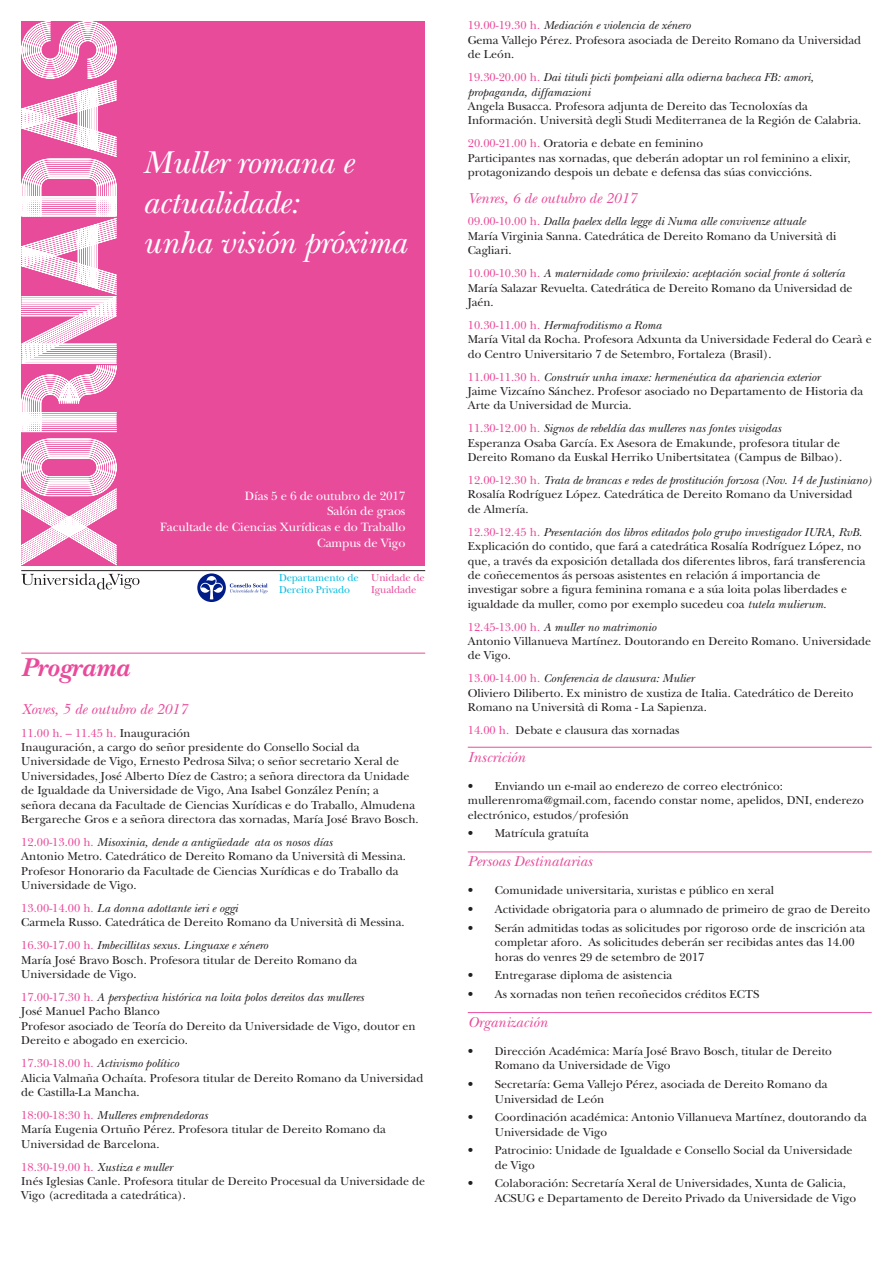
<style>
.page{position:relative;width:893px;height:1263px;background:#fff}
.page>*{position:absolute;margin:0;border:0;box-sizing:border-box;transform-origin:0 0}
.t1{font:italic 33px/39.6px "New Baskerville Std";letter-spacing:-.01em;color:#fff}
.texto{font:italic 700 27px "New Baskerville Std";color:#e94b9b}
.texto-2{font:italic 15px "New Baskerville Std";color:#e94b9b}
.t2{font:12.6px "New Baskerville Std";letter-spacing:-.01em;color:#fff}
.texto-3{font:12px/14.4px "New Baskerville Std";color:#231f20}
.texto-4{font:italic 12px/14.4px "New Baskerville Std";color:#231f20}
.texto-5{font:12px "New Baskerville Std";color:#e94b9b}
.t3{font:10.5px/12.6px "New Baskerville Std";letter-spacing:-.01em;color:#02bce3}
.t4{font:10.5px "New Baskerville Std";letter-spacing:-.01em;color:#e94b9b}
.s1{color:#231f20}
.s2{font-style:normal;color:#e94b9b}
.s3{color:#e94b9b}
.s4{font-style:italic}
</style>
<div class="page">
<hr style="left:468px;top:747px;width:404px;height:1px;background:#e94b9b">
<hr style="left:468px;top:851px;width:404px;height:1px;background:#e94b9b">
<hr style="left:468px;top:1012px;width:404px;height:1px;background:#e94b9b">
<hr style="left:21px;top:653px;width:404px;height:1px;background:#e94b9b">
<div style="left:21px;top:21px;width:404px;height:545px;background:#e94b9b"></div>
<svg style="left:21px;top:21px;width:96px;height:544px"></svg>
<svg style="left:197px;top:573px;width:70px;height:29px"></svg>
<svg style="left:21px;top:573px;width:118px;height:16px"></svg>
<hr style="left:21px;top:570px;width:404px;height:1px;background:#231f20">
<p class="t1" style="left:142px;top:143px;width:212px">Muller romana e actualidade:</p>
<p class="t1" style="left:142px;top:222px;width:266px">unha visión próxima</p>
<p class="t2" style="left:245px;top:488px;width:162px">Días 5 e 6 de outubro de 2017</p>
<p class="t2" style="left:327px;top:504px;width:80px">Salón de graos</p>
<p class="t2" style="left:160px;top:520px;width:247px">Facultade de Ciencias Xurídicas e do Traballo</p>
<p class="t2" style="left:317px;top:535px;width:90px">Campus de Vigo</p>
<p class="t3" style="left:279px;top:571px;width:81px">Departamento de<br>Dereito Privado</p>
<p class="t4" style="left:371px;top:571px;width:55px">Unidade de</p>
<p class="t4" style="left:371px;top:584px;width:47px">Igualdade</p>
<p class="texto" style="left:21px;top:651px;width:110px">Programa</p>
<p class="texto-2" style="left:21px;top:700px;width:167px">Xoves, 5 de outubro de 2017</p>
<p class="texto-5" style="left:21px;top:726px;width:171px">11.00 h. – 11.45 h. <span class="s1">Inauguración</span></p>
<p class="texto-3" style="left:21px;top:740px;width:399px">Inauguración, a cargo do señor presidente do Consello Social da Universidade de Vigo, Ernesto Pedrosa Silva; o señor secretario Xeral de Universidades, José Alberto Díez de Castro; a señora directora da Unidade de Igualdade da Universidade de Vigo, Ana Isabel González Penín; a<br>señora decana da Facultade de Ciencias Xurídicas e do Traballo, Almudena Bergareche Gros e a señora directora das xornadas, María José Bravo Bosch.</p>
<p class="texto-4" style="left:21px;top:835px;width:313px"><span class="s2">12.00-13.00 h.</span> Misoxinia, dende a antigüedade ata os nosos días</p>
<p class="texto-3" style="left:21px;top:849px;width:386px">Antonio Metro. Catedrático de Dereito Romano da Università di Messina.<br>Profesor Honorario da Facultade de Ciencias Xurídicas e do Traballo da<br>Universidade de Vigo.</p>
<p class="texto-4" style="left:21px;top:901px;width:218px"><span class="s2">13.00-14.00 h.</span> La donna adottante ieri e oggi</p>
<p class="texto-3" style="left:21px;top:915px;width:385px">Carmela Russo. Catedrática de Dereito Romano da Università di Messina.</p>
<p class="texto-4" style="left:21px;top:938px;width:248px"><span class="s2">16.30-17.00 h.</span> Imbecillitas sexus. Linguaxe e xénero</p>
<p class="texto-3" style="left:21px;top:953px;width:337px">María José Bravo Bosch. Profesora titular de Dereito Romano da<br>Universidade de Vigo.</p>
<p class="texto-4" style="left:21px;top:990px;width:344px"><span class="s2">17.00-17.30 h.</span> A perspectiva histórica na loita polos dereitos das mulleres</p>
<p class="texto-3" style="left:21px;top:1004px;width:140px">José Manuel Pacho Blanco</p>
<p class="texto-3" style="left:21px;top:1019px;width:396px">Profesor asociado de Teoría do Dereito da Universidade de Vigo, doutor en<br>Dereito e abogado en exercicio.</p>
<p class="texto-4" style="left:21px;top:1056px;width:159px"><span class="s2">17.30-18.00 h.</span> Activismo político</p>
<p class="texto-3" style="left:21px;top:1070px;width:404px">Alicia Valmaña Ochaíta. Profesora titular de Dereito Romano da Universidad de Castilla-La Mancha.</p>
<p class="texto-4" style="left:21px;top:1108px;width:188px"><span class="s2">18:00-18:30 h.</span> Mulleres emprendedoras</p>
<p class="texto-3" style="left:21px;top:1122px;width:366px">María Eugenia Ortuño Pérez. Profesora titular de Dereito Romano da<br>Universidad de Barcelona.</p>
<p class="texto-4" style="left:21px;top:1159px;width:153px"><span class="s2">18.30-19.00 h.</span> Xustiza e muller</p>
<p class="texto-3" style="left:21px;top:1174px;width:405px">Inés Iglesias Canle. Profesora titular de Dereito Procesual da Universidade de<br>Vigo (acreditada a catedrática).</p>
<p class="texto-4" style="left:468px;top:18px;width:224px"><span class="s2">19.00-19.30 h.</span> Mediación e violencia de xénero</p>
<p class="texto-3" style="left:468px;top:33px;width:395px">Gema Vallejo Pérez. Profesora asociada de Dereito Romano da Universidad de León.</p>
<p class="texto-4" style="left:468px;top:70px;width:348px"><span class="s2">19.30-20.00 h.</span> Dai tituli picti pompeiani alla odierna bacheca FB: amori, propaganda, diffamazioni</p>
<p class="texto-3" style="left:468px;top:99px;width:395px">Angela Busacca. Profesora adjunta de Dereito das Tecnoloxías da<br>Información. Università degli Studi Mediterranea de la Región de Calabria.</p>
<p class="texto-3" style="left:468px;top:136px;width:237px"><span class="s3">20.00-21.00 h.</span> Oratoria e debate en feminino</p>
<p class="texto-3" style="left:468px;top:151px;width:384px">Participantes nas xornadas, que deberán adoptar un rol feminino a elixir, protagonizando despois un debate e defensa das súas conviccións.</p>
<p class="texto-2" style="left:468px;top:189px;width:170px">Venres, 6 de outubro de 2017</p>
<p class="texto-4" style="left:468px;top:214px;width:339px"><span class="s2">09.00-10.00 h.</span> Dalla paelex della legge di Numa alle convivenze attuale</p>
<p class="texto-3" style="left:468px;top:229px;width:370px">María Virginia Sanna. Catedrática de Dereito Romano da Università di<br>Cagliari.</p>
<p class="texto-4" style="left:468px;top:266px;width:378px"><span class="s2">10.00-10.30 h.</span> A maternidade como privilexio: aceptación social fronte á soltería</p>
<p class="texto-3" style="left:468px;top:281px;width:386px">María Salazar Revuelta. Catedrática de Dereito Romano da Universidad de<br>Jaén.</p>
<p class="texto-4" style="left:468px;top:318px;width:195px"><span class="s2">10.30-11.00 h.</span> Hermafroditismo a Roma</p>
<p class="texto-3" style="left:468px;top:332px;width:405px">María Vital da Rocha. Profesora Adxunta da Universidade Federal do Cearà e do Centro Universitario 7 de Setembro, Fortaleza (Brasil).</p>
<p class="texto-4" style="left:468px;top:370px;width:354px"><span class="s2">11.00-11.30 h.</span> Construír unha imaxe: hermenéutica da apariencia exterior</p>
<p class="texto-3" style="left:468px;top:384px;width:397px">Jaime Vizcaíno Sánchez. Profesor asociado no Departamento de Historia da<br>Arte da Universidad de Murcia.</p>
<p class="texto-4" style="left:468px;top:421px;width:315px"><span class="s2">11.30-12.00 h.</span> Signos de rebeldía das mulleres nas fontes visigodas</p>
<p class="texto-3" style="left:468px;top:436px;width:376px">Esperanza Osaba García. Ex Asesora de Emakunde, profesora titular de<br>Dereito Romano da Euskal Herriko Unibertsitatea (Campus de Bilbao).</p>
<p class="texto-4" style="left:468px;top:473px;width:405px"><span class="s2">12.00-12.30 h.</span> Trata de brancas e redes de prostitución forzosa (Nov. 14 de Justiniano)</p>
<p class="texto-3" style="left:468px;top:487px;width:386px">Rosalía Rodríguez López. Catedrática de Dereito Romano da Universidad de Almería.</p>
<p class="texto-4" style="left:468px;top:525px;width:396px"><span class="s2">12.30-12.45 h.</span> Presentación dos libros editados polo grupo investigador IURA, RvB.</p>
<p class="texto-3" style="left:468px;top:539px;width:399px">Explicación do contido, que fará a catedrática Rosalía Rodríguez López, no que, a través da exposición detallada dos diferentes libros, fará transferencia de coñecementos ás persoas asistentes en relación á importancia de investigar sobre a figura feminina romana e a súa loita polas liberdades e igualdade da muller, como por exemplo sucedeu coa <span class="s4">tutela mulierum.</span></p>
<p class="texto-4" style="left:468px;top:620px;width:190px"><span class="s2">12.45-13.00 h.</span> A muller no matrimonio</p>
<p class="texto-3" style="left:468px;top:634px;width:405px">Antonio Villanueva Martínez. Doutorando en Dereito Romano. Universidade de Vigo.</p>
<p class="texto-4" style="left:468px;top:671px;width:228px"><span class="s2">13.00-14.00 h.</span> Conferencia de clausura: Mulier</p>
<p class="texto-3" style="left:468px;top:686px;width:387px">Oliviero Diliberto. Ex ministro de xustiza de Italia. Catedrático de Dereito<br>Romano na Università di Roma - La Sapienza.</p>
<p class="texto-3" style="left:468px;top:723px;width:213px"><span class="s3">14.00 h.</span> Debate e clausura das xornadas</p>
<p class="texto-2" style="left:468px;top:748px;width:59px">Inscrición</p>
<p class="texto-3" style="left:468px;top:779px;width:317px">• Enviando un e-mail ao enderezo de correo electrónico:</p>
<p class="texto-3" style="left:468px;top:793px;width:398px">mullerenroma@gmail.com, facendo constar nome, apelidos, DNI, enderezo electrónico, estudos/profesión</p>
<p class="texto-3" style="left:468px;top:826px;width:123px">• Matrícula gratuíta</p>
<p class="texto-2" style="left:468px;top:853px;width:126px">Persoas Destinatarias</p>
<p class="texto-3" style="left:468px;top:883px;width:308px">• Comunidade universitaria, xuristas e público en xeral</p>
<p class="texto-3" style="left:468px;top:902px;width:404px">• Actividade obrigatoria para o alumnado de primeiro de grao de Dereito</p>
<p class="texto-3" style="left:495px;top:921px;width:372px;text-indent:-27px">• Serán admitidas todas as solicitudes por rigoroso orde de inscrición ata completar aforo. As solicitudes deberán ser recibidas antes das 14.00 horas do venres 29 de setembro de 2017</p>
<p class="texto-3" style="left:468px;top:968px;width:206px">• Entregarase diploma de asistencia</p>
<p class="texto-3" style="left:468px;top:987px;width:293px">• As xornadas non teñen recoñecidos créditos ECTS</p>
<p class="texto-2" style="left:468px;top:1013px;width:81px">Organización</p>
<p class="texto-3" style="left:495px;top:1044px;width:339px;text-indent:-27px">• Dirección Académica: María José Bravo Bosch, titular de Dereito<br>Romano da Universidade de Vigo</p>
<p class="texto-3" style="left:495px;top:1077px;width:334px;text-indent:-27px">• Secretaría: Gema Vallejo Pérez, asociada de Dereito Romano da<br>Universidad de León</p>
<p class="texto-3" style="left:495px;top:1110px;width:373px;text-indent:-27px">• Coordinación académica: Antonio Villanueva Martínez, doutorando da<br>Universidade de Vigo</p>
<p class="texto-3" style="left:495px;top:1143px;width:359px;text-indent:-27px">• Patrocinio: Unidade de Igualdade e Consello Social da Universidade de Vigo</p>
<p class="texto-3" style="left:495px;top:1176px;width:363px;text-indent:-27px">• Colaboración: Secretaría Xeral de Universidades, Xunta de Galicia,<br>ACSUG e Departamento de Dereito Privado da Universidade de Vigo</p>
</div>
